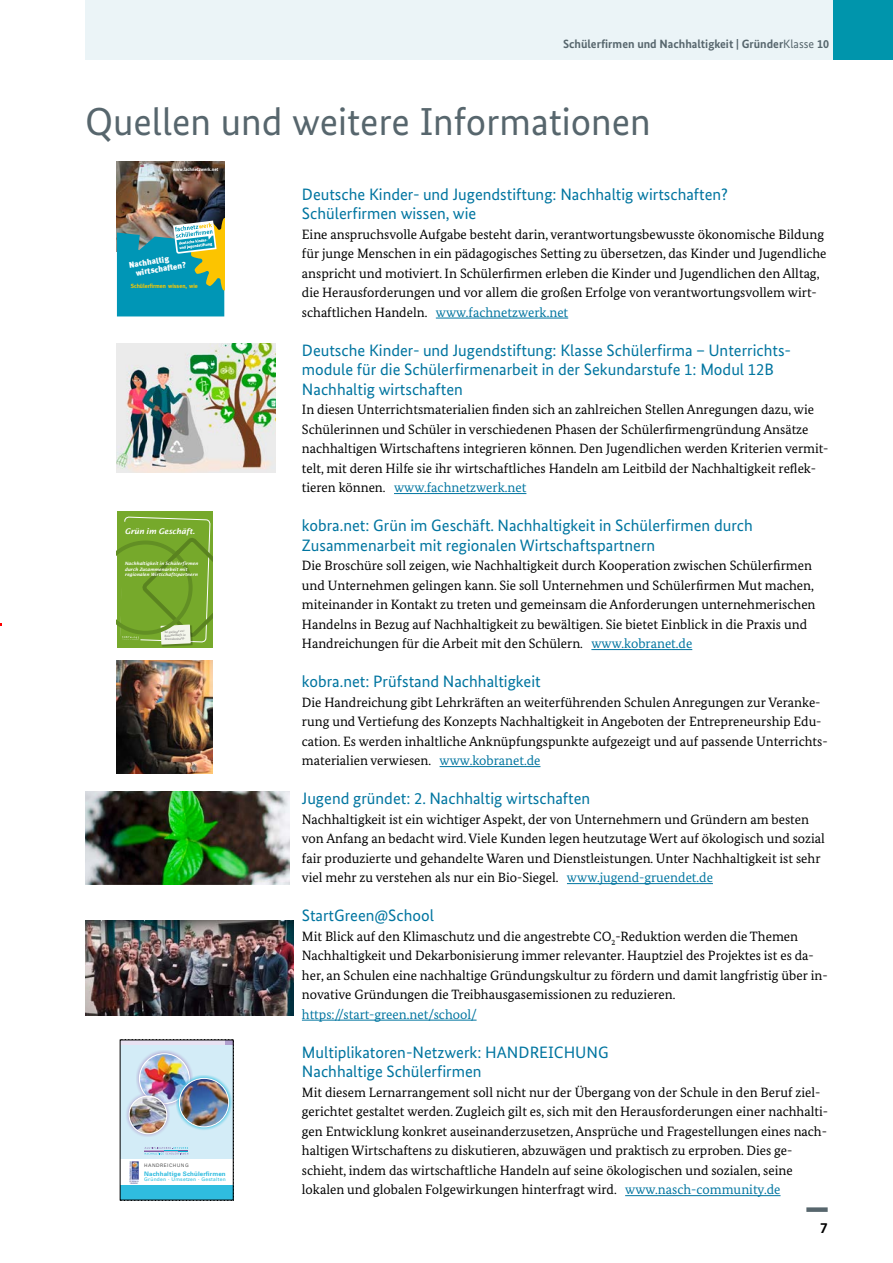
<style>
.page{position:relative;width:893px;height:1263px;background:#fff}
.page>*{position:absolute;margin:0;border:0;box-sizing:border-box;transform-origin:0 0}
.t1{font:39px "Bundes Sans";color:#57666d}
.t2{font:16.5px/19.5px "Bundes Sans";color:#0075a0}
.t3{font:700 15px "Bundes Sans";color:#000}
.t4{font:13.5px/19.5px "Bundes Serif";color:#000}
.t5{font:700 12px "Bundes Sans";color:#57666d}
.t6{font:900 8.25px/8.6px "Meta Plus";color:#fff}
.t7{font:italic 600 7.8px "Lucida Sans";letter-spacing:-.01em;color:#fff}
.t8{font:700 6.15px "Univers";letter-spacing:.02em;color:#2fbcdf}
.t9{font:700 6px "Meta";color:#f6c704}
.t10{font:4.95px "Univers S";letter-spacing:.05em;color:#19bade}
.t11{font:4.8px "Univers";letter-spacing:.1em;color:#565656}
.t12{font:700 4.65px "Meta Correspondence";color:#fff}
.t13{font:italic 600 4.5px/5.8px "Lucida Sans";letter-spacing:-.005em;color:#fff}
.t14{font:italic 600 2.85px/3.6px "Lucida Sans";color:#979694}
.s1{font-weight:400}
.s2{color:#0075a0}
</style>
<div class="page">
<div style="left:85px;top:0;width:808px;height:60px;background:#ebf4f7"></div>
<div style="left:833px;top:0;width:60px;height:60px;background:#0095ac"></div>
<div style="left:806px;top:1207px;width:22px;height:5px;background:#57666d"></div>
<hr style="left:436px;top:318px;width:132px;height:1px;background:#0075a0">
<hr style="left:394px;top:493px;width:132px;height:1px;background:#0075a0">
<hr style="left:591px;top:649px;width:101px;height:1px;background:#0075a0">
<hr style="left:440px;top:766px;width:100px;height:1px;background:#0075a0">
<hr style="left:567px;top:883px;width:146px;height:1px;background:#0075a0">
<hr style="left:302px;top:1020px;width:175px;height:1px;background:#0075a0">
<hr style="left:625px;top:1195px;width:155px;height:1px;background:#0075a0">
<img style="left:117px;top:162px;width:107px;height:56px">
<svg style="left:117px;top:218px;width:107px;height:98px;background:#3a9c9d"></svg>
<img style="left:116px;top:343px;width:159px;height:129px">
<svg style="left:117px;top:511px;width:96px;height:137px;background:#7aa935"></svg>
<img style="left:117px;top:660px;width:96px;height:113px">
<img style="left:85px;top:792px;width:204px;height:92px">
<img style="left:85px;top:920px;width:209px;height:96px">
<img style="left:120px;top:1040px;width:114px;height:161px">
<p class="t5" style="left:563px;top:36px;width:268px">Schülerfirmen und Nachhaltigkeit | Gründer<span class="s1">Klasse</span> 10</p>
<h2 class="t1" style="left:85px;top:98px;width:567px">Quellen und weitere Informationen</h2>
<p class="t12" style="left:173px;top:167px;width:47px">www.fachnetzwerk.net</p>
<p class="t6" style="left:134px;top:260px;width:53px;text-indent:-6px;rotate:-9deg">Nachhaltig wirtschaften?</p>
<p class="t9" style="left:131px;top:282px;width:69px">Schülerfirmen wissen, wie</p>
<p class="t7" style="left:125px;top:526px;width:72px">Grün im Geschäft.</p>
<p class="t13" style="left:125px;top:560px;width:75px">Nachhaltigkeit in Schülerfirmen durch Zusammenarbeit mit regionalen Wirtschaftspartnern</p>
<p class="t14" style="left:164px;top:630px;width:23px;rotate:-3deg">So gelingt es!<br>Beispielhaft in<br>Brandenburg.</p>
<p class="t11" style="left:144px;top:1162px;width:46px">HANDREICHUNG</p>
<p class="t8" style="left:144px;top:1170px;width:83px">Nachhaltige Schülerfirmen</p>
<p class="t10" style="left:144px;top:1177px;width:83px">Gründen · Umsetzen · Gestalten</p>
<h3 class="t2" style="left:302px;top:184px;width:427px">Deutsche Kinder- und Jugendstiftung: Nachhaltig wirtschaften?<br>Schülerfirmen wissen, wie</h3>
<p class="t4" style="left:302px;top:224px;width:526px">Eine anspruchsvolle Aufgabe besteht darin, verantwortungsbewusste ökonomische Bildung für junge Menschen in ein pädagogisches Setting zu übersetzen, das Kinder und Jugendliche anspricht und motiviert. In Schülerfirmen erleben die Kinder und Jugendlichen den Alltag, die Herausforderungen und vor allem die großen Erfolge von verantwortungsvollem wirt&shy;schaftlichen Handeln. <span class="s2">www.fachnetzwerk.net</span></p>
<h3 class="t2" style="left:302px;top:340px;width:488px">Deutsche Kinder- und Jugendstiftung: Klasse Schülerfirma – Unterrichts&shy;module für die Schülerfirmenarbeit in der Sekundarstufe 1: Modul 12B<br>Nachhaltig wirtschaften</h3>
<p class="t4" style="left:302px;top:399px;width:528px">In diesen Unterrichtsmaterialien finden sich an zahlreichen Stellen Anregungen dazu, wie Schülerinnen und Schüler in verschiedenen Phasen der Schülerfirmengründung Ansätze nachhaltigen Wirtschaftens integrieren können. Den Jugendlichen werden Kriterien vermit&shy;telt, mit deren Hilfe sie ihr wirtschaftliches Handeln am Leitbild der Nachhaltigkeit reflek&shy;tieren können. <span class="s2">www.fachnetzwerk.net</span></p>
<h3 class="t2" style="left:302px;top:515px;width:452px">kobra.net: Grün im Geschäft. Nachhaltigkeit in Schülerfirmen durch<br>Zusammenarbeit mit regionalen Wirtschaftspartnern</h3>
<p class="t4" style="left:302px;top:555px;width:515px">Die Broschüre soll zeigen, wie Nachhaltigkeit durch Kooperation zwischen Schülerfirmen und Unternehmen gelingen kann. Sie soll Unternehmen und Schülerfirmen Mut machen, miteinander in Kontakt zu treten und gemeinsam die Anforderungen unternehmerischen Handelns in Bezug auf Nachhaltigkeit zu bewältigen. Sie bietet Einblick in die Praxis und Handreichungen für die Arbeit mit den Schülern. <span class="s2">www.kobranet.de</span></p>
<h3 class="t2" style="left:302px;top:671px;width:240px">kobra.net: Prüfstand Nachhaltigkeit</h3>
<p class="t4" style="left:302px;top:692px;width:527px">Die Handreichung gibt Lehrkräften an weiterführenden Schulen Anregungen zur Veranke&shy;rung und Vertiefung des Konzepts Nachhaltigkeit in Angeboten der Entrepreneurship Edu&shy;cation. Es werden inhaltliche Anknüpfungspunkte aufgezeigt und auf passende Unterrichts&shy;materialien verwiesen. <span class="s2">www.kobranet.de</span></p>
<h3 class="t2" style="left:302px;top:788px;width:290px">Jugend gründet: 2. Nachhaltig wirtschaften</h3>
<p class="t4" style="left:302px;top:809px;width:525px">Nachhaltigkeit ist ein wichtiger Aspekt, der von Unternehmern und Gründern am besten von Anfang an bedacht wird. Viele Kunden legen heutzutage Wert auf ökologisch und sozial fair produzierte und gehandelte Waren und Dienstleistungen. Unter Nachhaltigkeit ist sehr viel mehr zu verstehen als nur ein Bio-Siegel. <span class="s2">www.jugend-gruendet.de</span></p>
<h3 class="t2" style="left:302px;top:905px;width:134px">StartGreen@School</h3>
<p class="t4" style="left:302px;top:926px;width:527px">Mit Blick auf den Klimaschutz und die angestrebte CO<sub>2</sub>-Reduktion werden die Themen Nachhaltigkeit und Dekarbonisierung immer relevanter. Hauptziel des Projektes ist es da&shy;her, an Schulen eine nachhaltige Gründungskultur zu fördern und damit langfristig über in&shy;novative Gründungen die Treibhausgasemissionen zu reduzieren. <span class="s2">https://start-green.net/school/</span></p>
<h3 class="t2" style="left:302px;top:1042px;width:308px">Multiplikatoren-Netzwerk: HANDREICHUNG<br>Nachhaltige Schülerfirmen</h3>
<p class="t4" style="left:302px;top:1082px;width:528px">Mit diesem Lernarrangement soll nicht nur der Übergang von der Schule in den Beruf ziel&shy;gerichtet gestaltet werden. Zugleich gilt es, sich mit den Herausforderungen einer nachhalti&shy;gen Entwicklung konkret auseinanderzusetzen, Ansprüche und Fragestellungen eines nach&shy;haltigen Wirtschaftens zu diskutieren, abzuwägen und praktisch zu erproben. Dies ge&shy;schieht, indem das wirtschaftliche Handeln auf seine ökologischen und sozialen, seine lokalen und globalen Folgewirkungen hinterfragt wird. <span class="s2">www.nasch-community.de</span></p>
<p class="t3" style="left:820px;top:1219px;width:9px">7</p>
</div>
